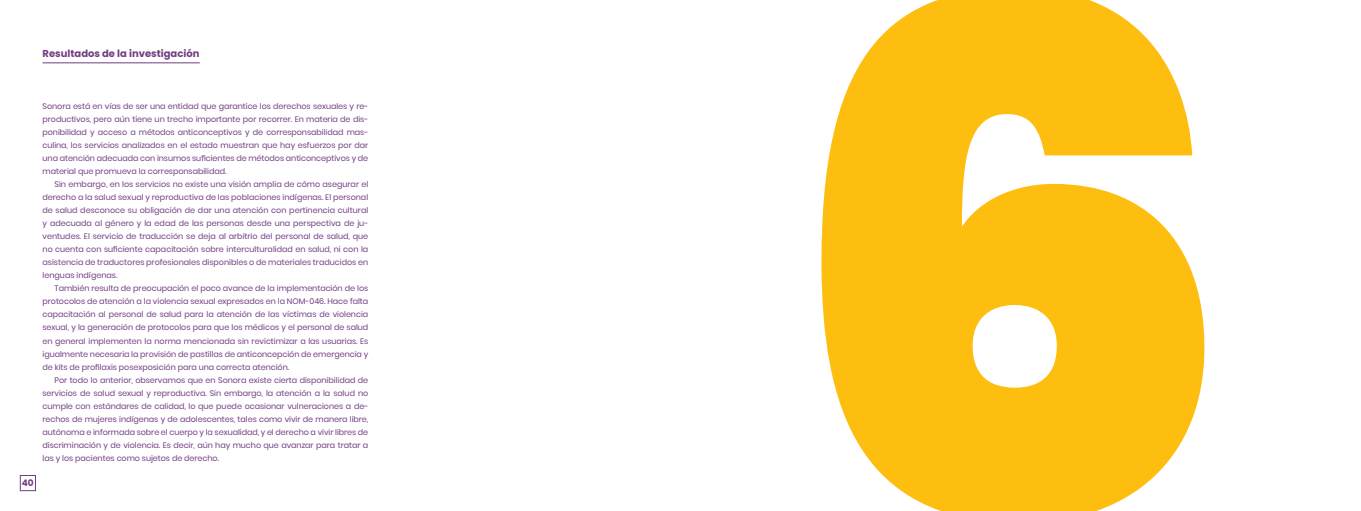
<style>
.page{position:relative;width:1361px;height:511px;background:#fff}
.page>*{position:absolute;margin:0;border:0;box-sizing:border-box;transform-origin:0 0}
.t1{font:700 10px "Poppins";color:#723d83}
.t2{font:700 9px "Poppins";color:#723d83}
.t3{font:8px/13px "Poppins";letter-spacing:-.005em;color:#723d83;text-align:justify}
</style>
<div class="page">
<hr style="left:43px;top:62px;width:157px;height:1px;background:#723d83">
<div style="left:20px;top:475px;width:16px;height:15px;border:1px solid #723d83"></div>
<svg style="left:821px;top:0;width:383px;height:510px;fill:#febe10"></svg>
<p class="t1" style="left:43px;top:47px;width:158px">Resultados de la investigación</p>
<p class="t2" style="left:22px;top:477px;width:13px">40</p>
<p class="t3" style="left:43px;top:100px;width:327px">Sonora está en vías de ser una entidad que garantice los derechos sexuales y re&shy;productivos, pero aún tiene un trecho importante por recorrer. En materia de dis&shy;ponibilidad y acceso a métodos anticonceptivos y de corresponsabilidad mas&shy;culina, los servicios analizados en el estado muestran que hay esfuerzos por dar una atención adecuada con insumos suficientes de métodos anticonceptivos y de material que promueva la corresponsabilidad.</p>
<p class="t3" style="left:43px;top:178px;width:327px;text-indent:12px">Sin embargo, en los servicios no existe una visión amplia de cómo asegurar el derecho a la salud sexual y reproductiva de las poblaciones indígenas. El personal de salud desconoce su obligación de dar una atención con pertinencia cultural y adecuada al género y la edad de las personas desde una perspectiva de ju&shy;ventudes. El servicio de traducción se deja al arbitrio del personal de salud, que no cuenta con suficiente capacitación sobre interculturalidad en salud, ni con la asistencia de traductores profesionales disponibles o de materiales traducidos en lenguas indígenas.</p>
<p class="t3" style="left:43px;top:282px;width:327px;text-indent:12px">También resulta de preocupación el poco avance de la implementación de los protocolos de atención a la violencia sexual expresados en la NOM-046. Hace falta capacitación al personal de salud para la atención de las víctimas de violencia sexual, y la generación de protocolos para que los médicos y el personal de salud en general implementen la norma mencionada sin revictimizar a las usuarias. Es igualmente necesaria la provisión de pastillas de anticoncepción de emergencia y de kits de profilaxis posexposición para una correcta atención.</p>
<p class="t3" style="left:43px;top:373px;width:327px;text-indent:12px">Por todo lo anterior, observamos que en Sonora existe cierta disponibilidad de servicios de salud sexual y reproductiva. Sin embargo, la atención a la salud no cumple con estándares de calidad, lo que puede ocasionar vulneraciones a de&shy;rechos de mujeres indígenas y de adolescentes, tales como vivir de manera libre, autónoma e informada sobre el cuerpo y la sexualidad, y el derecho a vivir libres de discriminación y de violencia. Es decir, aún hay mucho que avanzar para tratar a las y los pacientes como sujetos de derecho.</p>
</div>
